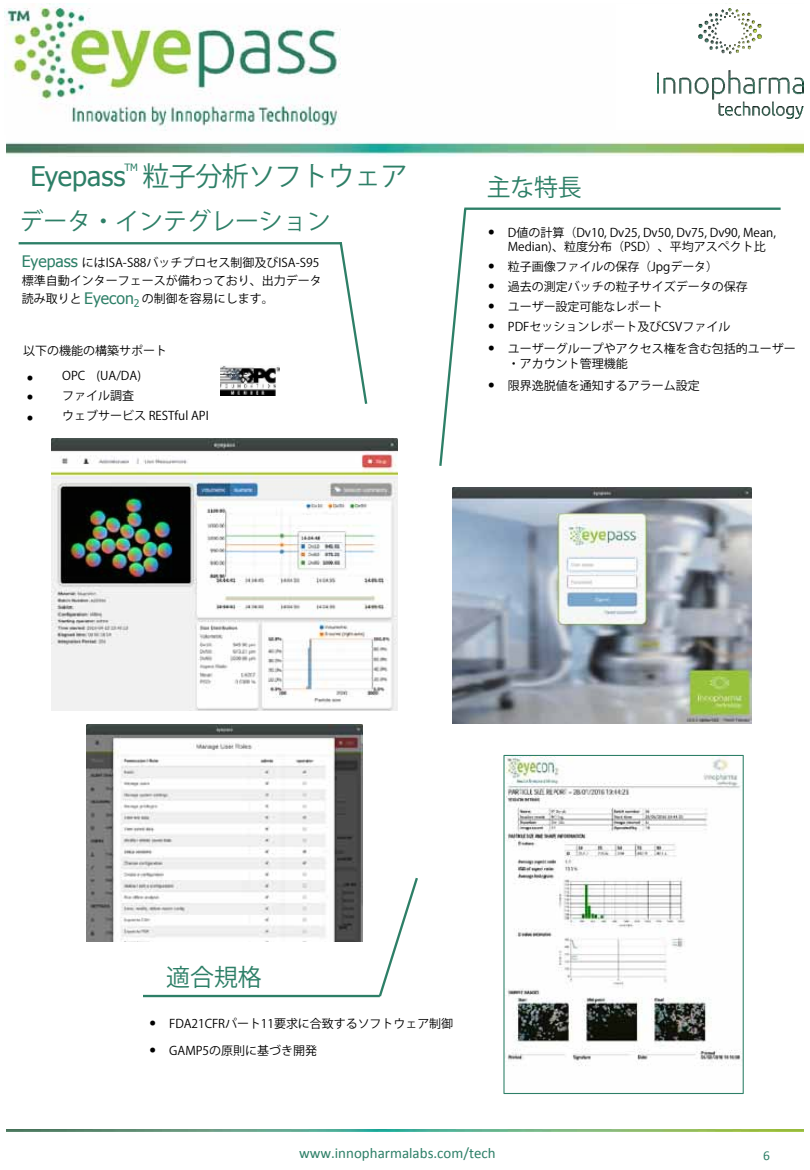
<style>
.page{position:relative;width:810px;height:1170px;background:#fff}
.page>*{position:absolute;margin:0;border:0;box-sizing:border-box;transform-origin:0 0}
.t1{font:27px "Koz Go Pro";letter-spacing:-.02em;color:#2d7f67}
.t2{font:27px "Tahoma";color:#2d7f67}
.t3{font:24px "Koz Go Pro";color:#2d7f67}
.t4{font:15.9px "Tahoma";color:#2d7f67}
.t5{font:15.9px/19.5px "Calibri";color:#000}
.t6{font:15px "Calibri";color:#2d7f67}
.t7{font:13.5px "Calibri";color:#2d7f67}
.t8{font:12px/14.4px "Koz Go Pro";color:#000}
.t9{font:10.05px "Tahoma";color:#2d7f67}
.s1{font-family:"Calibri";font-size:15.9px}
</style>
<div class="page">
<img style="left:87px;top:725px;width:275px;height:216px">
<img style="left:7px;top:4px;width:796px;height:152px">
<img style="left:7px;top:1129px;width:796px;height:3px">
<div style="left:616px;top:4px;width:187px;height:126px;background:#fff"></div>
<img style="left:658px;top:9px;width:145px;height:110px">
<img style="left:221px;top:366px;width:59px;height:30px">
<hr style="left:143px;top:995px;width:237px;height:2px;background:#2d7f67">
<svg style="left:338px;top:244px;width:30px;height:160px"></svg>
<hr style="left:19px;top:242px;width:323px;height:2px;background:#2d7f67">
<svg style="left:439px;top:207px;width:29px;height:259px"></svg>
<hr style="left:464px;top:208px;width:317px;height:2px;background:#2d7f67">
<svg style="left:377px;top:877px;width:41px;height:121px"></svg>
<img style="left:4px;top:9px;width:337px;height:125px">
<img style="left:505px;top:757px;width:236px;height:309px">
<div style="left:503px;top:755px;width:241px;height:339px;border:1px solid #2d7f67"></div>
<img style="left:52px;top:439px;width:345px;height:271px">
<img style="left:453px;top:488px;width:299px;height:235px">
<p class="t2" style="left:30px;top:158px;width:97px">Eyepass</p>
<p class="t9" style="left:124px;top:161px;width:15px">TM</p>
<p class="t1" style="left:142px;top:158px;width:267px">粒子分析ソフトウェア</p>
<p class="t3" style="left:20px;top:206px;width:313px">データ・インテグレーション</p>
<p class="t4" style="left:22px;top:250px;width:58px">Eyepass</p>
<p class="t8" style="left:22px;top:272px;width:301px;line-height:18px">標準自動インターフェースが備わっており、出力データ読み取りと　　　　　の制御を容易にします。</p>
<p class="t8" style="left:22px;top:256px;width:299px">　　　　　にはISA-S88バッチプロセス制御及びISA-S95</p>
<p class="t4" style="left:84px;top:287px;width:57px">Eyecon<sub>2</sub></p>
<p class="t8" style="left:23px;top:344px;width:145px">以下の機能の構築サポート</p>
<p class="t5" style="left:26px;top:368px;width:9px">• •</p>
<p class="t5" style="left:26px;top:408px;width:9px">•</p>
<p class="t8" style="left:62px;top:366px;width:148px;line-height:19.8px">OPC (UA/DA)<br>ファイル調査<br>ウェブサービス RESTful API</p>
<p class="t3" style="left:487px;top:172px;width:96px">主な特長</p>
<p class="t8" style="left:508px;top:225px;width:270px;text-indent:-20px"><span class="s1">•</span> D値の計算（Dv10, Dv25, Dv50, Dv75, Dv90, Mean,<br>Median)、粒度分布（PSD）、平均アスペクト比</p>
<p class="t8" style="left:488px;top:260px;width:232px"><span class="s1">•</span> 粒子画像ファイルの保存（Jpgデータ）</p>
<p class="t8" style="left:488px;top:280px;width:262px"><span class="s1">•</span> 過去の測定バッチの粒子サイズデータの保存</p>
<p class="t8" style="left:488px;top:300px;width:177px"><span class="s1">•</span> ユーザー設定可能なレポート</p>
<p class="t8" style="left:488px;top:320px;width:244px"><span class="s1">•</span> PDFセッションレポート及びCSVファイル</p>
<p class="t8" style="left:508px;top:342px;width:289px;text-indent:-20px"><span class="s1">•</span> ユーザーグループやアクセス権を含む包括的ユーザー・アカウント管理機能</p>
<p class="t8" style="left:488px;top:379px;width:214px"><span class="s1">•</span> 限界逸脱値を通知するアラーム設定</p>
<p class="t3" style="left:166px;top:962px;width:97px">適合規格</p>
<p class="t8" style="left:149px;top:1017px;width:306px"><span class="s1">•</span> FDA21CFRパート11要求に合致するソフトウェア制御</p>
<p class="t8" style="left:149px;top:1044px;width:170px"><span class="s1">•</span> GAMP5の原則に基づき開発</p>
<p class="t6" style="left:299px;top:1144px;width:198px">www.innopharmalabs.com/tech</p>
<p class="t7" style="left:763px;top:1147px;width:8px">6</p>
</div>
